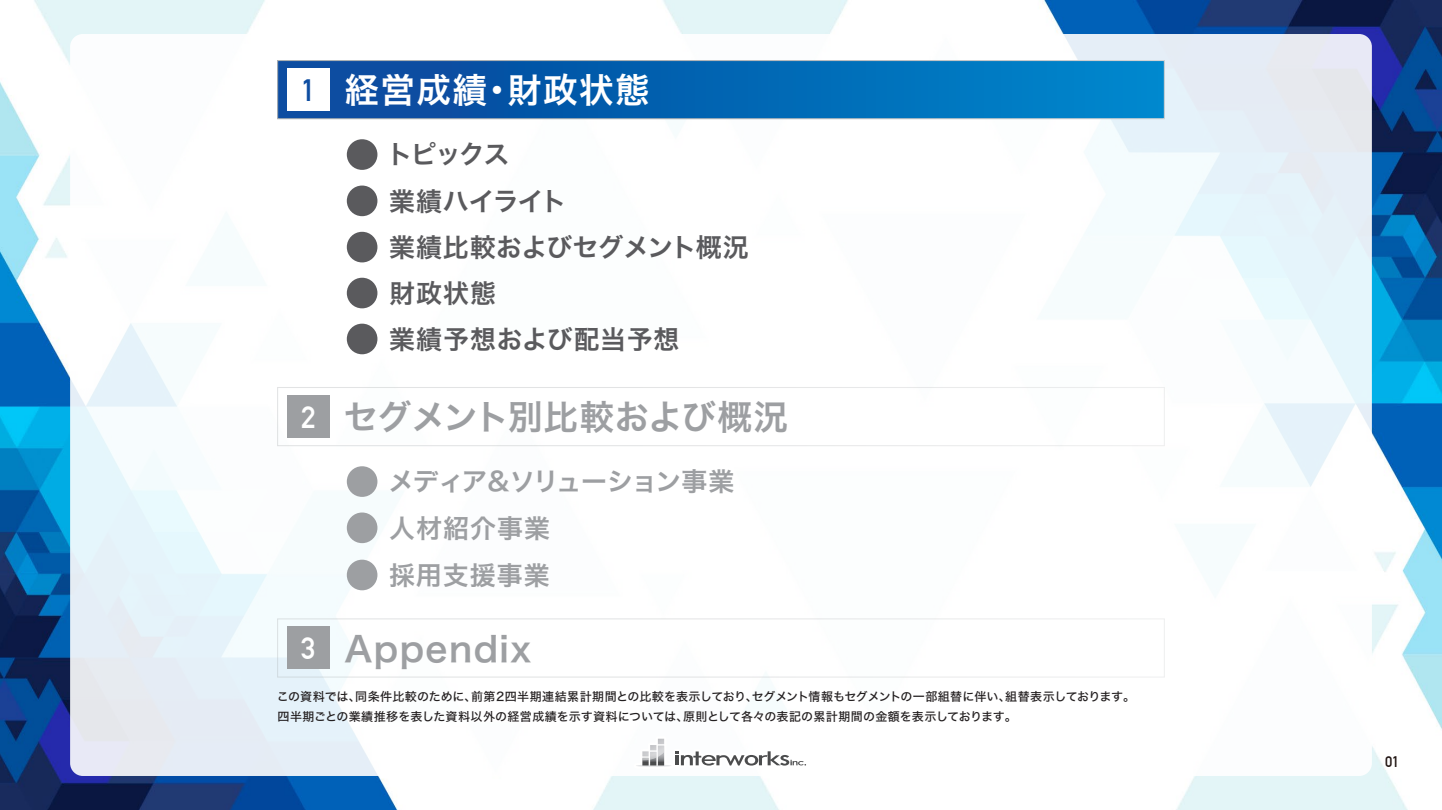
<style>
.page{position:relative;width:1442px;height:810px;background:#fff}
.page>*{position:absolute;margin:0;border:0;box-sizing:border-box;transform-origin:0 0}
.t1{font:34.5px "Hira Kaku Std W6";letter-spacing:-.02em;color:#9d9fa2}
.t2{font:34.5px "Hira Kaku Std W6";letter-spacing:.04em;color:#fff}
.t3{font:34.5px "Hira Kaku Std W6";letter-spacing:.035em;color:#9d9fa2}
.t4{font:25.95px/46.3px "Hira Kaku Std W6";letter-spacing:.015em;color:#5a5a5d}
.t5{font:25.95px/47.1px "Hira Kaku Std W6";letter-spacing:.025em;color:#9d9fa2}
.t6{font:700 15px "DIN Alternate";color:#211512}
.t7{font:12px/20px "Hira Kaku Std W5";letter-spacing:.01em;color:#231f20}
.s1{font-family:"DIN Alternate";font-weight:700;font-size:30.3px;color:#0d4da1}
.s2{font-family:"DIN Alternate";font-weight:700;font-size:30.3px;color:#fff}
</style>
<div class="page">
<img style="left:0;top:0;width:1441px;height:810px">
<div style="left:70px;top:34px;width:1301px;height:742px;background:#fff;border-radius:13px"></div>
<div style="left:633px;top:762px;width:41px;height:7px;border:5px solid #fff;border-radius:50%"></div>
<svg style="left:675px;top:749px;width:137px;height:61px"></svg>
<svg style="left:637px;top:738px;width:32px;height:31px"></svg>
<div style="left:277px;top:387px;width:887px;height:59px;border:1px solid #fff"></div>
<div style="left:277px;top:61px;width:887px;height:58px;background:linear-gradient(to right,#0a449a,#0087cc)"></div>
<div style="left:287px;top:69px;width:43px;height:42px;background:#fff"></div>
<div style="left:347px;top:139px;width:30px;height:31px;background:#5a5a5d;border-radius:15px"></div>
<div style="left:347px;top:186px;width:30px;height:30px;background:#5a5a5d;border-radius:15px"></div>
<div style="left:347px;top:232px;width:30px;height:30px;background:#5a5a5d;border-radius:15px"></div>
<div style="left:347px;top:278px;width:30px;height:30px;background:#5a5a5d;border-radius:15px"></div>
<div style="left:347px;top:324px;width:30px;height:30px;background:#5a5a5d;border-radius:15px"></div>
<div style="left:347px;top:466px;width:30px;height:31px;background:#9d9fa2;border-radius:15px"></div>
<div style="left:347px;top:513px;width:30px;height:30px;background:#9d9fa2;border-radius:15px"></div>
<div style="left:347px;top:560px;width:30px;height:30px;background:#9d9fa2;border-radius:15px"></div>
<div style="left:287px;top:396px;width:43px;height:42px;background:#9d9fa2"></div>
<div style="left:277px;top:618px;width:887px;height:60px;border:1px solid #fff"></div>
<div style="left:287px;top:627px;width:43px;height:42px;background:#9d9fa2"></div>
<h1 class="t2" style="left:301px;top:64px;width:350px"><span class="s1">1</span> 経営成績・財政状態</h1>
<h2 class="t4" style="left:387px;top:131px;width:363px">トピックス<br>業績ハイライト<br>業績比較およびセグメント概況財政状態<br>業績予想および配当予想</h2>
<h1 class="t1" style="left:301px;top:391px;width:488px"><span class="s2">2</span> セグメント別比較および概況</h1>
<h2 class="t5" style="left:388px;top:458px;width:347px">メディア&amp;ソリューション事業人材紹介事業<br>採用支援事業</h2>
<h1 class="t3" style="left:301px;top:622px;width:232px"><span class="s2">3</span> Appendix</h1>
<p class="t7" style="left:277px;top:686px;width:859px">この資料では、同条件比較のために、前第2四半期連結累計期間との比較を表示しており、セグメント情報もセグメントの一部組替に伴い、組替表示しております。四半期ごとの業績推移を表した資料以外の経営成績を示す資料については、原則として各々の表記の累計期間の金額を表示しております。</p>
<p class="t6" style="left:1384px;top:751px;width:16px">01</p>
</div>
